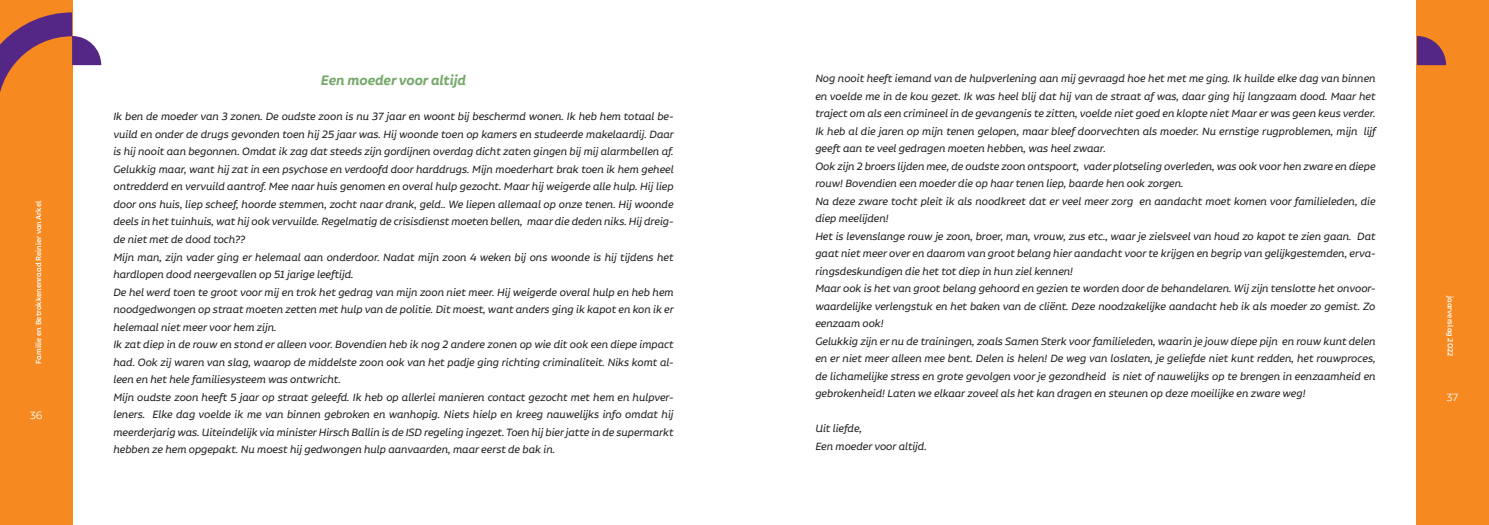
<style>
.page{position:relative;width:1489px;height:525px;background:#fff}
.page>*{position:absolute;margin:0;border:0;box-sizing:border-box;transform-origin:0 0}
.t1{font:italic 600 16.25px "Alvar Pro";color:#74a869}
.t2{font:italic 12.5px/17.5px "Alvar Pro";color:#231f20;text-align:justify}
.t3{font:300 12.5px "Alvar Pro";color:#fff}
.t4{font:300 12.5px "Alvar Essential";color:#fff}
.t5{font:500 8.75px "Alvar Essential Alt";color:#fff}
</style>
<div class="page">
<div style="left:0;top:0;width:72px;height:524px;background:#f6891f"></div>
<svg style="left:0;top:12px;width:101px;height:100px"></svg>
<div style="left:1416px;top:0;width:72px;height:524px;background:#f6891f"></div>
<svg style="left:1416px;top:36px;width:29px;height:29px"></svg>
<p class="t5" style="left:34px;top:363px;width:164px;rotate:-90deg">Familie en Betrokkenenraad Reinier van Arkel</p>
<p class="t4" style="left:30px;top:408px;width:14px">36</p>
<p class="t2" style="left:815px;top:69px;width:561px">Nog nooit heeft iemand van de hulpverlening aan mij gevraagd hoe het met me ging. Ik huilde elke dag van binnen en voelde me in de kou gezet. Ik was heel blij dat hij van de straat af was, daar ging hij langzaam dood. Maar het traject om als een crimineel in de gevangenis te zitten, voelde niet goed en klopte niet Maar er was geen keus verder.</p>
<p class="t2" style="left:815px;top:122px;width:562px">Ik heb al die jaren op mijn tenen gelopen, maar bleef doorvechten als moeder. Nu ernstige rugproblemen, mijn lijf geeft aan te veel gedragen moeten hebben, was heel zwaar.</p>
<p class="t2" style="left:815px;top:157px;width:561px">Ook zijn 2 broers lijden mee, de oudste zoon ontspoort, vader plotseling overleden, was ook voor hen zware en diepe rouw! Bovendien een moeder die op haar tenen liep, baarde hen ook zorgen.</p>
<p class="t2" style="left:815px;top:192px;width:561px">Na deze zware tocht pleit ik als noodkreet dat er veel meer zorg en aandacht moet komen voor familieleden, die diep meelijden!</p>
<p class="t2" style="left:815px;top:227px;width:561px">Het is levenslange rouw je zoon, broer, man, vrouw, zus etc., waar je zielsveel van houd zo kapot te zien gaan. Dat gaat niet meer over en daarom van groot belang hier aandacht voor te krijgen en begrip van gelijkgestemden, erva&shy;ringsdeskundigen die het tot diep in hun ziel kennen!</p>
<p class="t2" style="left:815px;top:279px;width:561px">Maar ook is het van groot belang gehoord en gezien te worden door de behandelaren. Wij zijn tenslotte het onvoor&shy;waardelijke verlengstuk en het baken van de cliënt. Deze noodzakelijke aandacht heb ik als moeder zo gemist. Zo eenzaam ook!</p>
<p class="t2" style="left:815px;top:332px;width:562px">Gelukkig zijn er nu de trainingen, zoals Samen Sterk voor familieleden, waarin je jouw diepe pijn en rouw kunt delen en er niet meer alleen mee bent. Delen is helen! De weg van loslaten, je geliefde niet kunt redden, het rouwproces, de lichamelijke stress en grote gevolgen voor je gezondheid is niet of nauwelijks op te brengen in eenzaamheid en gebrokenheid! Laten we elkaar zoveel als het kan dragen en steunen op deze moeilijke en zware weg!</p>
<p class="t2" style="left:815px;top:419px;width:48px">Uit liefde,</p>
<p class="t2" style="left:815px;top:437px;width:113px">Een moeder voor altijd.</p>
<p class="t1" style="left:321px;top:71px;width:147px">Een moeder voor altijd</p>
<p class="t2" style="left:113px;top:108px;width:562px">Ik ben de moeder van 3 zonen. De oudste zoon is nu 37 jaar en woont bij beschermd wonen. Ik heb hem totaal be&shy;vuild en onder de drugs gevonden toen hij 25 jaar was. Hij woonde toen op kamers en studeerde makelaardij. Daar is hij nooit aan begonnen. Omdat ik zag dat steeds zijn gordijnen overdag dicht zaten gingen bij mij alarmbellen af.<br>Gelukkig maar, want hij zat in een psychose en verdoofd door harddrugs. Mijn moederhart brak toen ik hem geheel ontredderd en vervuild aantrof. Mee naar huis genomen en overal hulp gezocht. Maar hij weigerde alle hulp. Hij liep door ons huis, liep scheef, hoorde stemmen, zocht naar drank, geld.. We liepen allemaal op onze tenen. Hij woonde deels in het tuinhuis, wat hij ook vervuilde. Regelmatig de crisisdienst moeten bellen, maar die deden niks. Hij dreig&shy;de niet met de dood toch??</p>
<p class="t2" style="left:113px;top:248px;width:561px">Mijn man, zijn vader ging er helemaal aan onderdoor. Nadat mijn zoon 4 weken bij ons woonde is hij tijdens het hardlopen dood neergevallen op 51 jarige leeftijd.</p>
<p class="t2" style="left:113px;top:283px;width:562px">De hel werd toen te groot voor mij en trok het gedrag van mijn zoon niet meer. Hij weigerde overal hulp en heb hem noodgedwongen op straat moeten zetten met hulp van de politie. Dit moest, want anders ging ik kapot en kon ik er helemaal niet meer voor hem zijn.</p>
<p class="t2" style="left:113px;top:335px;width:561px">Ik zat diep in de rouw en stond er alleen voor. Bovendien heb ik nog 2 andere zonen op wie dit ook een diepe impact had. Ook zij waren van slag, waarop de middelste zoon ook van het padje ging richting criminaliteit. Niks komt al&shy;leen en het hele familiesysteem was ontwricht.</p>
<p class="t2" style="left:113px;top:388px;width:561px">Mijn oudste zoon heeft 5 jaar op straat geleefd. Ik heb op allerlei manieren contact gezocht met hem en hulpver&shy;leners. Elke dag voelde ik me van binnen gebroken en wanhopig. Niets hielp en kreeg nauwelijks info omdat hij meerderjarig was. Uiteindelijk via minister Hirsch Ballin is de ISD regeling ingezet. Toen hij bier jatte in de supermarkt hebben ze hem opgepakt. Nu moest hij gedwongen hulp aanvaarden, maar eerst de bak in.</p>
<p class="t3" style="left:1446px;top:391px;width:13px">37</p>
<p class="t5" style="left:1454px;top:296px;width:62px;rotate:90deg">jaarverslag 2022</p>
</div>
